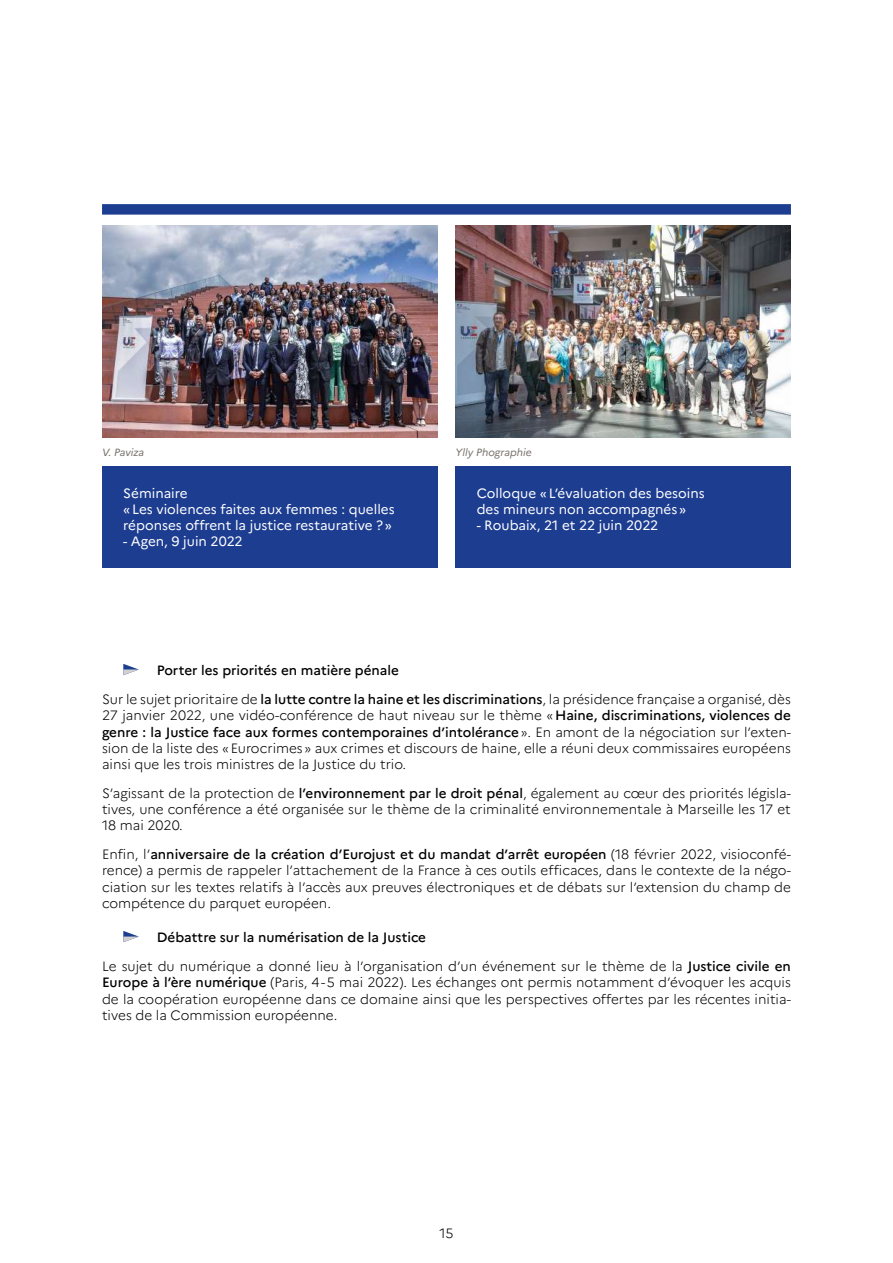
<style>
.page{position:relative;width:893px;height:1263px;background:#fff}
.page>*{position:absolute;margin:0;border:0;box-sizing:border-box;transform-origin:0 0}
.t1{font:300 13.5px/16.2px "Marianne";color:#000;text-align:justify}
.t2{font:13.5px/16.2px "Marianne";color:#fff}
.t3{font:500 13.5px/29px "Marianne";color:#000}
.t4{font:italic 10.5px "Marianne";color:#7a726c}
.s1{font-weight:300}
.s2{font-weight:500}
</style>
<div class="page">
<img style="left:102px;top:225px;width:335px;height:212px">
<img style="left:455px;top:225px;width:336px;height:212px">
<svg style="left:123px;top:664px;width:16px;height:11px"></svg>
<svg style="left:123px;top:931px;width:16px;height:11px"></svg>
<div style="left:102px;top:466px;width:335px;height:101px;background:#1d3d91"></div>
<div style="left:455px;top:466px;width:336px;height:101px;background:#1d3d91"></div>
<div style="left:102px;top:204px;width:689px;height:11px;background:#1d3d91"></div>
<p class="t4" style="left:102px;top:445px;width:44px">V. Paviza</p>
<p class="t2" style="left:123px;top:485px;width:273px">Séminaire<br>«Les violences faites aux femmes : quelles réponses offrent la justice restaurative ?»</p>
<p class="t2" style="left:123px;top:533px;width:121px">- Agen, 9 juin 2022</p>
<p class="t4" style="left:455px;top:445px;width:78px">Ylly Phographie</p>
<p class="t2" style="left:477px;top:485px;width:230px">Colloque «L’évaluation des besoins des mineurs non accompagnés»</p>
<p class="t2" style="left:477px;top:517px;width:183px">- Roubaix, 21 et 22 juin 2022</p>
<p class="t3" style="left:102px;top:656px;width:690px;text-indent:55px">Porter les priorités en matière pénale<br><span class="s1">Sur le sujet prioritaire de</span> la lutte contre la haine et les discriminations<span class="s1">, la présidence française a organisé, dès</span></p>
<p class="t1" style="left:102px;top:707px;width:690px">27 janvier 2022, une vidéo-conférence de haut niveau sur le thème «<span class="s2">Haine, discriminations, violences de genre : la Justice face aux formes contemporaines d’intolérance</span>». En amont de la négociation sur l’exten&shy;sion de la liste des «Eurocrimes» aux crimes et discours de haine, elle a réuni deux commissaires européens ainsi que les trois ministres de la Justice du trio.</p>
<p class="t1" style="left:102px;top:785px;width:690px">S’agissant de la protection de <span class="s2">l’environnement par le droit pénal</span>, également au cœur des priorités législa&shy;tives, une conférence a été organisée sur le thème de la criminalité environnementale à Marseille les 17 et 18 mai 2020.</p>
<p class="t1" style="left:102px;top:846px;width:690px">Enfin, l’<span class="s2">anniversaire de la création d’Eurojust et du mandat d’arrêt européen</span> (18 février 2022, visioconfé&shy;rence) a permis de rappeler l’attachement de la France à ces outils efficaces, dans le contexte de la négo&shy;ciation sur les textes relatifs à l’accès aux preuves électroniques et de débats sur l’extension du champ de compétence du parquet européen.</p>
<p class="t1" style="left:102px;top:923px;width:690px;line-height:29px;text-indent:55px"><span class="s2">Débattre sur la numérisation de la Justice<br></span>Le sujet du numérique a donné lieu à l’organisation d’un événement sur le thème de la <span class="s2">Justice civile en</span></p>
<p class="t1" style="left:102px;top:974px;width:690px"><span class="s2">Europe à l’ère numérique</span> (Paris, 4-5 mai 2022). Les échanges ont permis notamment d’évoquer les acquis de la coopération européenne dans ce domaine ainsi que les perspectives offertes par les récentes initia&shy;tives de la Commission européenne.</p>
<p class="t1" style="left:439px;top:1225px;width:16px">15</p>
</div>
